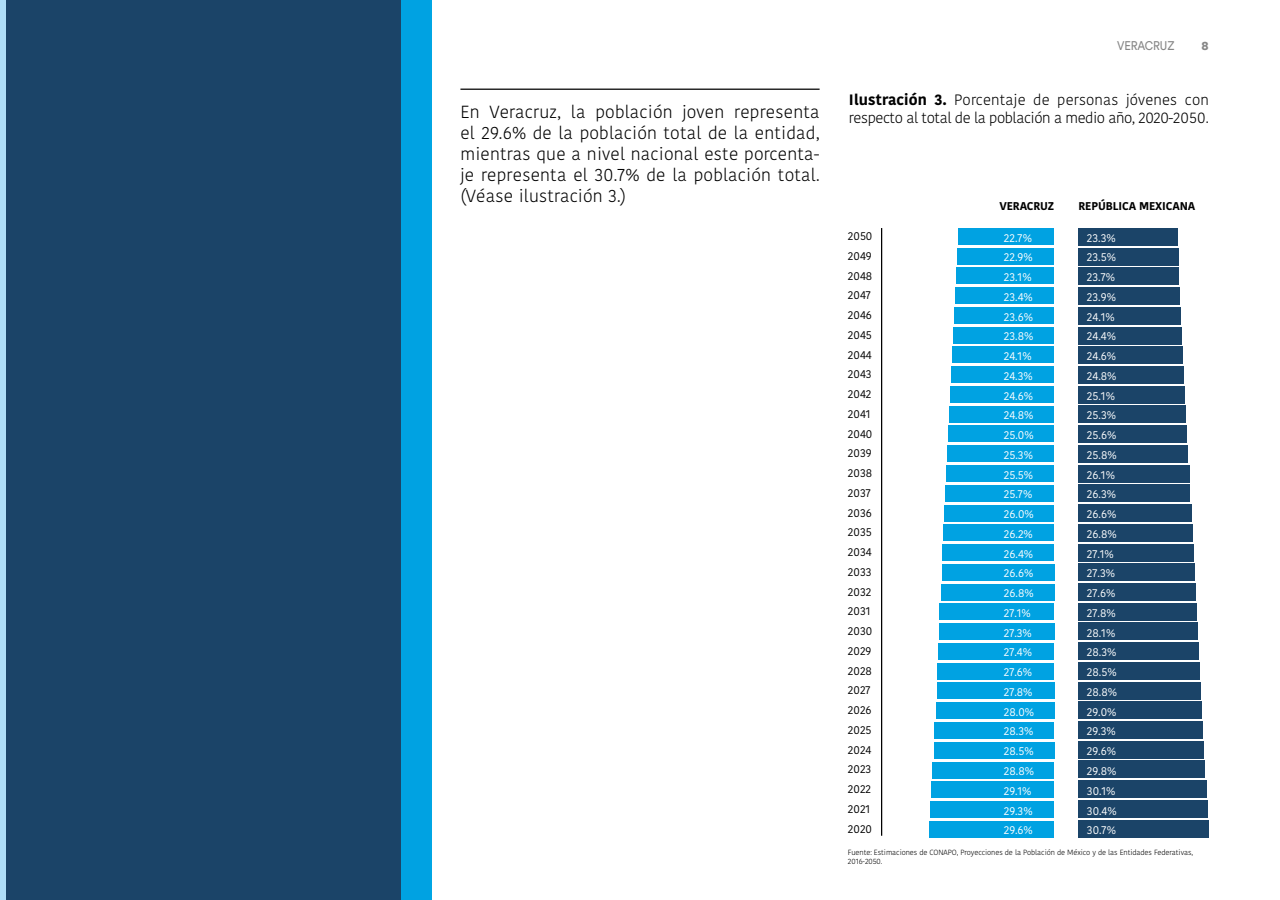
<style>
.page{position:relative;width:1280px;height:900px;background:#fff}
.page>*{position:absolute;margin:0;border:0;box-sizing:border-box;transform-origin:0 0}
.t1{font:300 17.5px/21px "Kohinoor Bangla";letter-spacing:.01em;color:#000;text-align:justify}
.t2{font:300 15px/18px "Kohinoor Bangla";letter-spacing:-.03em;color:#000}
.t3{font:12.5px "Circular Std";letter-spacing:-.015em;color:#878787;scale:.9 1}
.t4{font:900 12.5px "Circular Std";color:#878787}
.t5{font:11.25px/19.8px "Kohinoor Bangla";color:#fff}
.t6{font:11.25px/19.8px "Kohinoor Bangla";color:#000}
.t7{font:700 11.25px "Kohinoor Bangla";letter-spacing:-.01em;color:#000}
.t8{font:300 7.5px/9px "Kohinoor Bangla";letter-spacing:-.01em;color:#000}
.s1{font-weight:700}
</style>
<div class="page">
<div style="left:958px;top:228px;width:96px;height:16px;background:#00a2e2"></div>
<div style="left:958px;top:248px;width:96px;height:16px;background:#00a2e2"></div>
<div style="left:957px;top:268px;width:97px;height:16px;background:#00a2e2"></div>
<div style="left:955px;top:287px;width:99px;height:17px;background:#00a2e2"></div>
<div style="left:955px;top:307px;width:99px;height:17px;background:#00a2e2"></div>
<div style="left:954px;top:327px;width:100px;height:16px;background:#00a2e2"></div>
<div style="left:952px;top:347px;width:102px;height:16px;background:#00a2e2"></div>
<div style="left:952px;top:366px;width:102px;height:17px;background:#00a2e2"></div>
<div style="left:950px;top:386px;width:104px;height:17px;background:#00a2e2"></div>
<div style="left:950px;top:406px;width:104px;height:16px;background:#00a2e2"></div>
<div style="left:949px;top:426px;width:105px;height:16px;background:#00a2e2"></div>
<div style="left:947px;top:445px;width:107px;height:17px;background:#00a2e2"></div>
<div style="left:947px;top:465px;width:107px;height:17px;background:#00a2e2"></div>
<div style="left:946px;top:485px;width:108px;height:16px;background:#00a2e2"></div>
<div style="left:944px;top:505px;width:110px;height:16px;background:#00a2e2"></div>
<div style="left:944px;top:525px;width:110px;height:16px;background:#00a2e2"></div>
<div style="left:943px;top:544px;width:111px;height:17px;background:#00a2e2"></div>
<div style="left:942px;top:564px;width:112px;height:17px;background:#00a2e2"></div>
<div style="left:941px;top:584px;width:113px;height:16px;background:#00a2e2"></div>
<div style="left:940px;top:604px;width:114px;height:16px;background:#00a2e2"></div>
<div style="left:939px;top:623px;width:115px;height:17px;background:#00a2e2"></div>
<div style="left:939px;top:643px;width:115px;height:17px;background:#00a2e2"></div>
<div style="left:938px;top:663px;width:116px;height:16px;background:#00a2e2"></div>
<div style="left:937px;top:683px;width:117px;height:16px;background:#00a2e2"></div>
<div style="left:936px;top:702px;width:118px;height:17px;background:#00a2e2"></div>
<div style="left:935px;top:722px;width:119px;height:17px;background:#00a2e2"></div>
<div style="left:934px;top:742px;width:120px;height:16px;background:#00a2e2"></div>
<div style="left:933px;top:762px;width:121px;height:16px;background:#00a2e2"></div>
<div style="left:931px;top:782px;width:123px;height:16px;background:#00a2e2"></div>
<div style="left:931px;top:801px;width:123px;height:17px;background:#00a2e2"></div>
<div style="left:929px;top:821px;width:125px;height:17px;background:#00a2e2"></div>
<div style="left:1078px;top:228px;width:100px;height:18px;background:#1b4468"></div>
<div style="left:1078px;top:248px;width:100px;height:18px;background:#1b4468"></div>
<div style="left:1078px;top:267px;width:101px;height:18px;background:#1b4468"></div>
<div style="left:1078px;top:287px;width:102px;height:18px;background:#1b4468"></div>
<div style="left:1078px;top:307px;width:103px;height:18px;background:#1b4468"></div>
<div style="left:1078px;top:327px;width:104px;height:17px;background:#1b4468"></div>
<div style="left:1078px;top:346px;width:105px;height:18px;background:#1b4468"></div>
<div style="left:1078px;top:366px;width:106px;height:18px;background:#1b4468"></div>
<div style="left:1078px;top:386px;width:107px;height:18px;background:#1b4468"></div>
<div style="left:1078px;top:406px;width:108px;height:17px;background:#1b4468"></div>
<div style="left:1078px;top:425px;width:109px;height:18px;background:#1b4468"></div>
<div style="left:1078px;top:445px;width:110px;height:18px;background:#1b4468"></div>
<div style="left:1078px;top:465px;width:112px;height:17px;background:#1b4468"></div>
<div style="left:1078px;top:484px;width:112px;height:18px;background:#1b4468"></div>
<div style="left:1078px;top:504px;width:114px;height:18px;background:#1b4468"></div>
<div style="left:1078px;top:524px;width:115px;height:18px;background:#1b4468"></div>
<div style="left:1078px;top:544px;width:116px;height:17px;background:#1b4468"></div>
<div style="left:1078px;top:563px;width:117px;height:18px;background:#1b4468"></div>
<div style="left:1078px;top:583px;width:118px;height:18px;background:#1b4468"></div>
<div style="left:1078px;top:603px;width:119px;height:18px;background:#1b4468"></div>
<div style="left:1078px;top:623px;width:120px;height:17px;background:#1b4468"></div>
<div style="left:1078px;top:642px;width:121px;height:18px;background:#1b4468"></div>
<div style="left:1078px;top:662px;width:122px;height:18px;background:#1b4468"></div>
<div style="left:1078px;top:682px;width:123px;height:17px;background:#1b4468"></div>
<div style="left:1078px;top:701px;width:124px;height:18px;background:#1b4468"></div>
<div style="left:1078px;top:721px;width:125px;height:18px;background:#1b4468"></div>
<div style="left:1078px;top:741px;width:126px;height:18px;background:#1b4468"></div>
<div style="left:1078px;top:761px;width:127px;height:17px;background:#1b4468"></div>
<div style="left:1078px;top:780px;width:129px;height:18px;background:#1b4468"></div>
<div style="left:1078px;top:800px;width:130px;height:18px;background:#1b4468"></div>
<div style="left:1078px;top:820px;width:131px;height:18px;background:#1b4468"></div>
<hr style="left:460px;top:89px;width:360px;height:1px;background:#000">
<hr style="left:881px;top:228px;width:1px;height:608px;background:#000">
<div style="left:0;top:0;width:416px;height:900px;background:#1b4468"></div>
<div style="left:402px;top:0;width:28px;height:900px;background:#00a2e2"></div>
<div style="left:0;top:0;width:5px;height:900px;background:#aeddf7"></div>
<h1 class="t1" style="left:460px;top:101px;width:361px">En Veracruz, la población joven representa el 29.6% de la población total de la entidad, mientras que a nivel nacional este porcenta&shy;je representa el 30.7% de la población total. (Véase ilustración 3.)</h1>
<p class="t3" style="left:1117px;top:38px;width:65px">VERACRUZ</p>
<p class="t4" style="left:1202px;top:38px;width:9px">8</p>
<h2 class="t2" style="left:849px;top:90px;width:361px"><span class="s1">Ilustración 3.</span> Porcentaje de personas jóvenes con respecto al total de la población a medio año, 2020-2050.</h2>
<p class="t6" style="left:848px;top:226px;width:26px">2050<br>2049<br>2048<br>2047<br>2046<br>2045<br>2044<br>2043<br>2042<br>2041<br>2040<br>2039<br>2038<br>2037<br>2036<br>2035<br>2034<br>2033<br>2032<br>2031<br>2030<br>2029<br>2028<br>2027<br>2026<br>2025<br>2024<br>2023<br>2022<br>2021<br>2020</p>
<p class="t7" style="left:999px;top:196px;width:56px">VERACRUZ</p>
<p class="t5" style="left:1004px;top:228px;width:32px">22.7%<br>22.9%<br>23.1%<br>23.4%<br>23.6%<br>23.8%<br>24.1%<br>24.3%<br>24.6%<br>24.8%<br>25.0%<br>25.3%<br>25.5%<br>25.7%<br>26.0%<br>26.2%<br>26.4%<br>26.6%<br>26.8%<br>27.1%<br>27.3%<br>27.4%<br>27.6%<br>27.8%<br>28.0%<br>28.3%<br>28.5%<br>28.8%<br>29.1%<br>29.3%<br>29.6%</p>
<p class="t7" style="left:1078px;top:196px;width:118px">REPÚBLICA MEXICANA</p>
<p class="t5" style="left:1087px;top:228px;width:32px">23.3%<br>23.5%<br>23.7%<br>23.9%<br>24.1%<br>24.4%<br>24.6%<br>24.8%<br>25.1%<br>25.3%<br>25.6%<br>25.8%<br>26.1%<br>26.3%<br>26.6%<br>26.8%<br>27.1%<br>27.3%<br>27.6%<br>27.8%<br>28.1%<br>28.3%<br>28.5%<br>28.8%<br>29.0%<br>29.3%<br>29.6%<br>29.8%<br>30.1%<br>30.4%<br>30.7%</p>
<p class="t8" style="left:848px;top:848px;width:347px">Fuente: Estimaciones de CONAPO, Proyecciones de la Población de México y de las Entidades Federativas,<br>2016-2050.</p>
</div>
